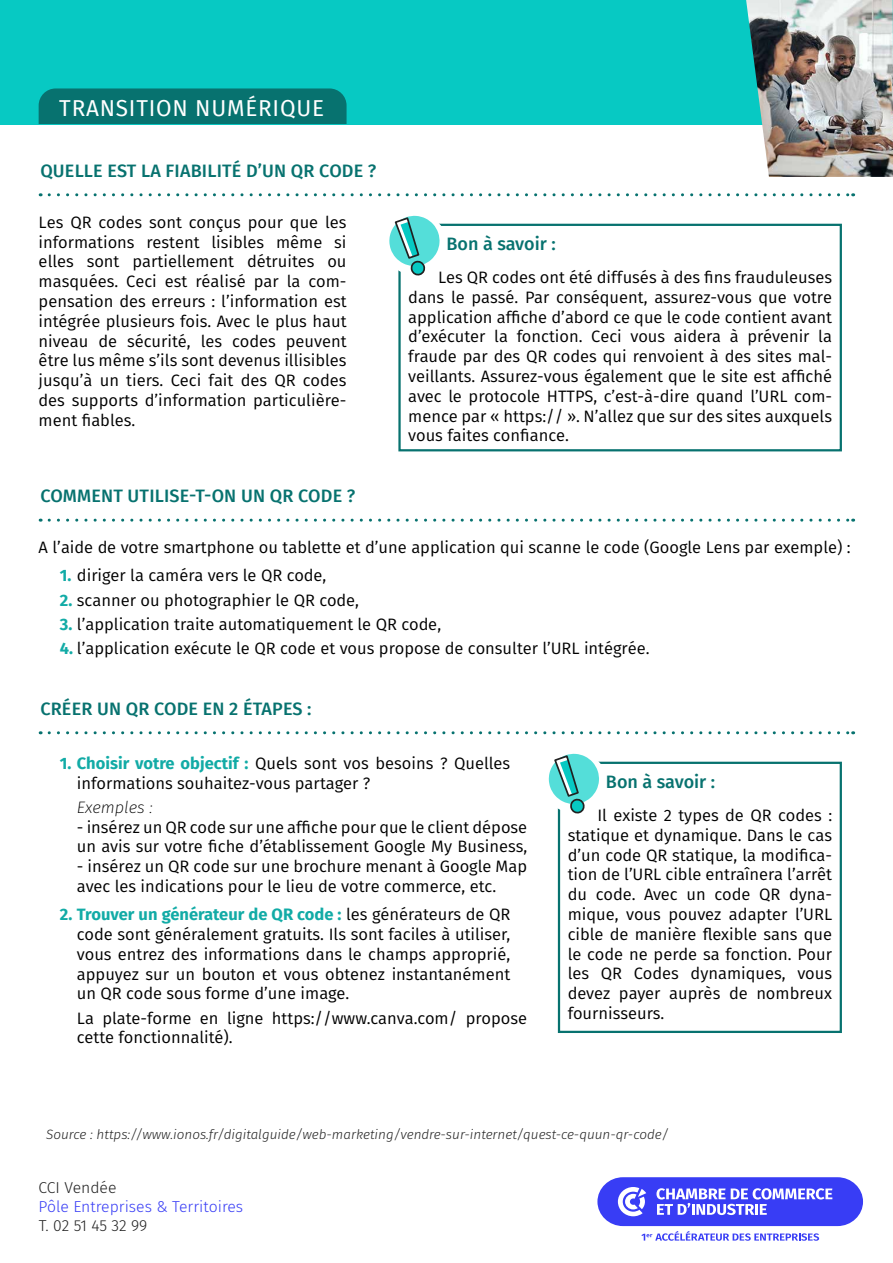
<style>
.page{position:relative;width:893px;height:1263px;background:#fff}
.page>*{position:absolute;margin:0;border:0;box-sizing:border-box;transform-origin:0 0}
.t1{font:22.5px "Fira Sans";letter-spacing:.035em;color:#fff}
.t2{font:500 18px "Fira Sans";letter-spacing:.01em;color:#07726f}
.t3{font:16.5px/19.8px "Fira Sans";color:#000;text-align:justify}
.t4{font:italic 200 16.5px "Fira Sans";color:#000}
.t5{font:300 15.75px "Fira Sans";color:#373cf5}
.t6{font:300 15.75px "Fira Sans";letter-spacing:-.005em;color:#212121}
.t7{font:italic 300 13.5px "Fira Sans";color:#212121}
.s1{font-weight:700;color:#12aba6}
</style>
<div class="page">
<svg style="left:49px;top:193px;width:805px;height:3px"></svg>
<svg style="left:49px;top:731px;width:805px;height:3px"></svg>
<svg style="left:49px;top:519px;width:805px;height:3px"></svg>
<div style="left:0;top:0;width:893px;height:124px;background:#07c9c3"></div>
<div style="left:39px;top:88px;width:308px;height:36px;background:#07726f"></div>
<div style="left:398px;top:224px;width:444px;height:227px;border:2px solid #07726f"></div>
<div style="left:558px;top:762px;width:284px;height:271px;border:2px solid #07726f"></div>
<svg style="left:389px;top:215px;width:62px;height:64px"></svg>
<svg style="left:548px;top:753px;width:62px;height:64px"></svg>
<svg style="left:597px;top:1177px;width:266px;height:64px"></svg>
<img style="left:746px;top:0;width:147px;height:177px">
<h1 class="t1" style="left:59px;top:91px;width:266px">TRANSITION NUMÉRIQUE</h1>
<p class="t2" style="left:40px;top:156px;width:338px">QUELLE EST LA FIABILITÉ D’UN QR CODE ?</p>
<p class="t3" style="left:39px;top:212px;width:309px">Les QR codes sont conçus pour que les informations restent lisibles même si elles sont partiellement détruites ou masquées. Ceci est réalisé par la com&shy;pensation des erreurs : l’information est intégrée plusieurs fois. Avec le plus haut niveau de sécurité, les codes peuvent être lus même s’ils sont devenus illisibles jusqu’à un tiers. Ceci fait des QR codes des supports d’information particulière&shy;ment fiables.</p>
<p class="t2" style="left:40px;top:482px;width:316px">COMMENT UTILISE-T-ON UN QR CODE ?</p>
<p class="t2" style="left:446px;top:230px;width:111px">Bon à savoir :</p>
<p class="t3" style="left:408px;top:267px;width:425px;text-indent:30px">Les QR codes ont été diffusés à des fins frauduleuses dans le passé. Par conséquent, assurez-vous que votre application affiche d’abord ce que le code contient avant d’exécuter la fonction. Ceci vous aidera à prévenir la fraude par des QR codes qui renvoient à des sites mal&shy;veillants. Assurez-vous également que le site est affiché avec le protocole HTTPS, c’est-à-dire quand l’URL com&shy;mence par « https:// ». N’allez que sur des sites auxquels vous faites confiance.</p>
<p class="t3" style="left:39px;top:537px;width:813px">A l’aide de votre smartphone ou tablette et d’une application qui scanne le code (Google Lens par exemple) :</p>
<p class="t3" style="left:60px;top:566px;width:268px"><span class="s1">1.</span> diriger la caméra vers le QR code,</p>
<p class="t3" style="left:60px;top:590px;width:301px"><span class="s1">2.</span> scanner ou photographier le QR code,</p>
<p class="t3" style="left:60px;top:614px;width:383px"><span class="s1">3.</span> l’application traite automatiquement le QR code,</p>
<p class="t3" style="left:60px;top:638px;width:591px"><span class="s1">4.</span> l’application exécute le QR code et vous propose de consulter l’URL intégrée.</p>
<p class="t2" style="left:40px;top:694px;width:273px">CRÉER UN QR CODE EN 2 ÉTAPES :</p>
<p class="t3" style="left:77px;top:753px;width:435px;text-indent:-17px"><span class="s1">1. Choisir votre objectif :</span> Quels sont vos besoins ? Quelles informations souhaitez-vous partager ?</p>
<p class="t4" style="left:77px;top:795px;width:77px">Exemples :</p>
<p class="t3" style="left:77px;top:817px;width:452px">- insérez un QR code sur une affiche pour que le client dépose un avis sur votre fiche d’établissement Google My Business,</p>
<p class="t3" style="left:77px;top:856px;width:452px">- insérez un QR code sur une brochure menant à Google Map avec les indications pour le lieu de votre commerce, etc.</p>
<p class="t3" style="left:77px;top:904px;width:435px;text-indent:-17px"><span class="s1">2. Trouver un générateur de QR code :</span> les générateurs de QR code sont généralement gratuits. Ils sont faciles à utiliser, vous entrez des informations dans le champs approprié, appuyez sur un bouton et vous obtenez instantanément un QR code sous forme d’une image.</p>
<p class="t3" style="left:77px;top:1008px;width:452px">La plate-forme en ligne https://www.canva.com/ propose cette fonctionnalité).</p>
<p class="t2" style="left:606px;top:768px;width:111px">Bon à savoir :</p>
<p class="t3" style="left:568px;top:805px;width:266px;text-indent:30px">Il existe 2 types de QR codes : statique et dynamique. Dans le cas d’un code QR statique, la modifica&shy;tion de l’URL cible entraînera l’arrêt du code. Avec un code QR dyna&shy;mique, vous pouvez adapter l’URL cible de manière flexible sans que le code ne perde sa fonction. Pour les QR Codes dynamiques, vous devez payer auprès de nombreux fournisseurs.</p>
<p class="t7" style="left:46px;top:1124px;width:624px">Source : https://www.ionos.fr/digitalguide/web-marketing/vendre-sur-internet/quest-ce-quun-qr-code/</p>
<p class="t6" style="left:39px;top:1177px;width:79px">CCI Vendée</p>
<p class="t5" style="left:39px;top:1196px;width:206px">Pôle Entreprises &amp; Territoires</p>
<p class="t6" style="left:39px;top:1214px;width:110px">T. 02 51 45 32 99</p>
</div>
